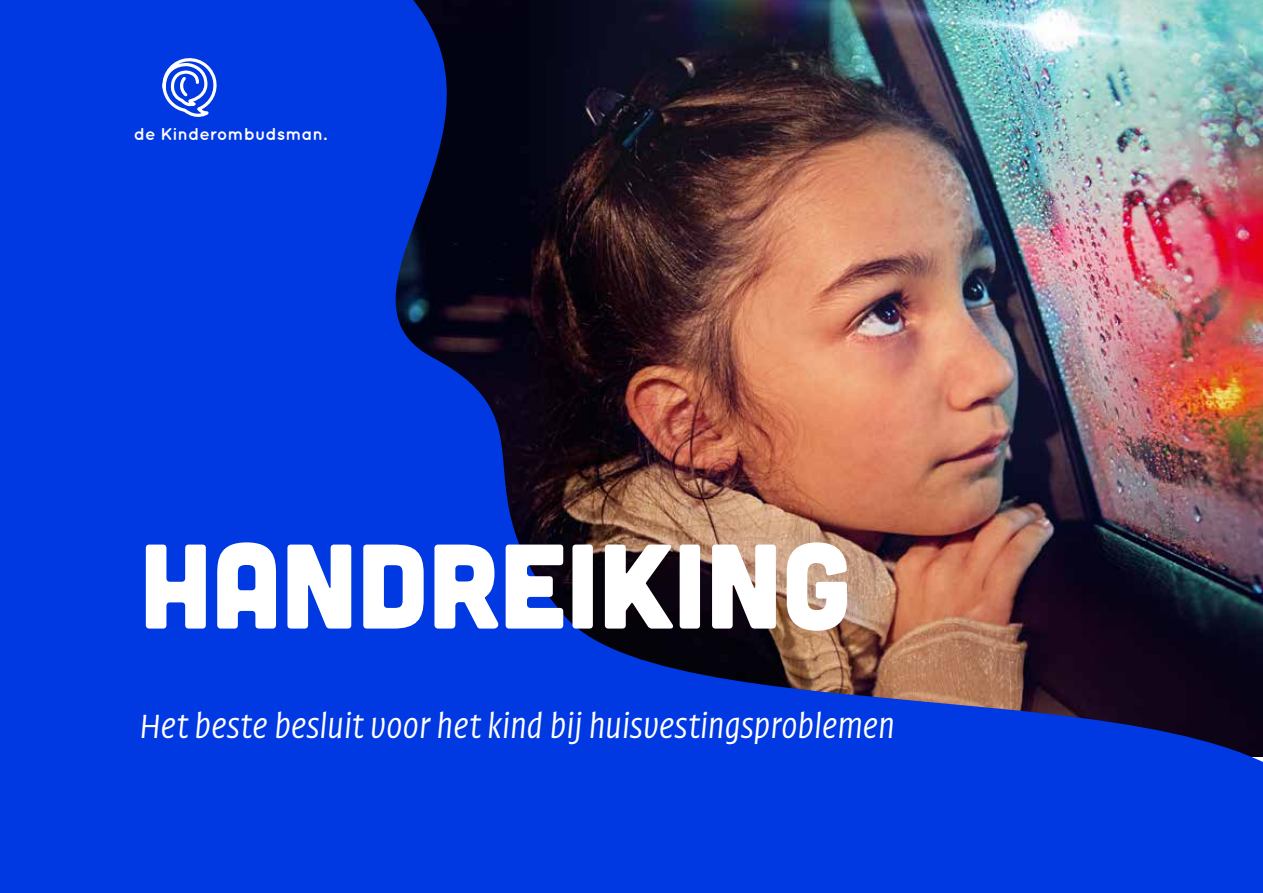
<style>
.page{position:relative;width:1263px;height:893px;background:#fff}
.page>*{position:absolute;margin:0;border:0;box-sizing:border-box;transform-origin:0 0}
.KO_H1{font:120px "Cubano";color:#fff}
.KO_Subkop_titel{font:italic 300 34.5px "Quadraat OT Head";letter-spacing:-.01em;color:#fff}
.t1{font:700 17.4px "Quicksand";letter-spacing:-.01em;color:#fff}
</style>
<div class="page">
<img style="left:0;top:0;width:1263px;height:893px">
<svg style="left:161px;top:58px;width:57px;height:62px"></svg>
<p class="t1" style="left:134px;top:123px;width:195px">de Kinderombudsman.</p>
<h1 class="KO_H1" style="left:140px;top:510px;width:713px">HANDREIKING</h1>
<p class="KO_Subkop_titel" style="left:140px;top:706px;width:757px">Het beste besluit voor het kind bij huisvestingsproblemen</p>
</div>
